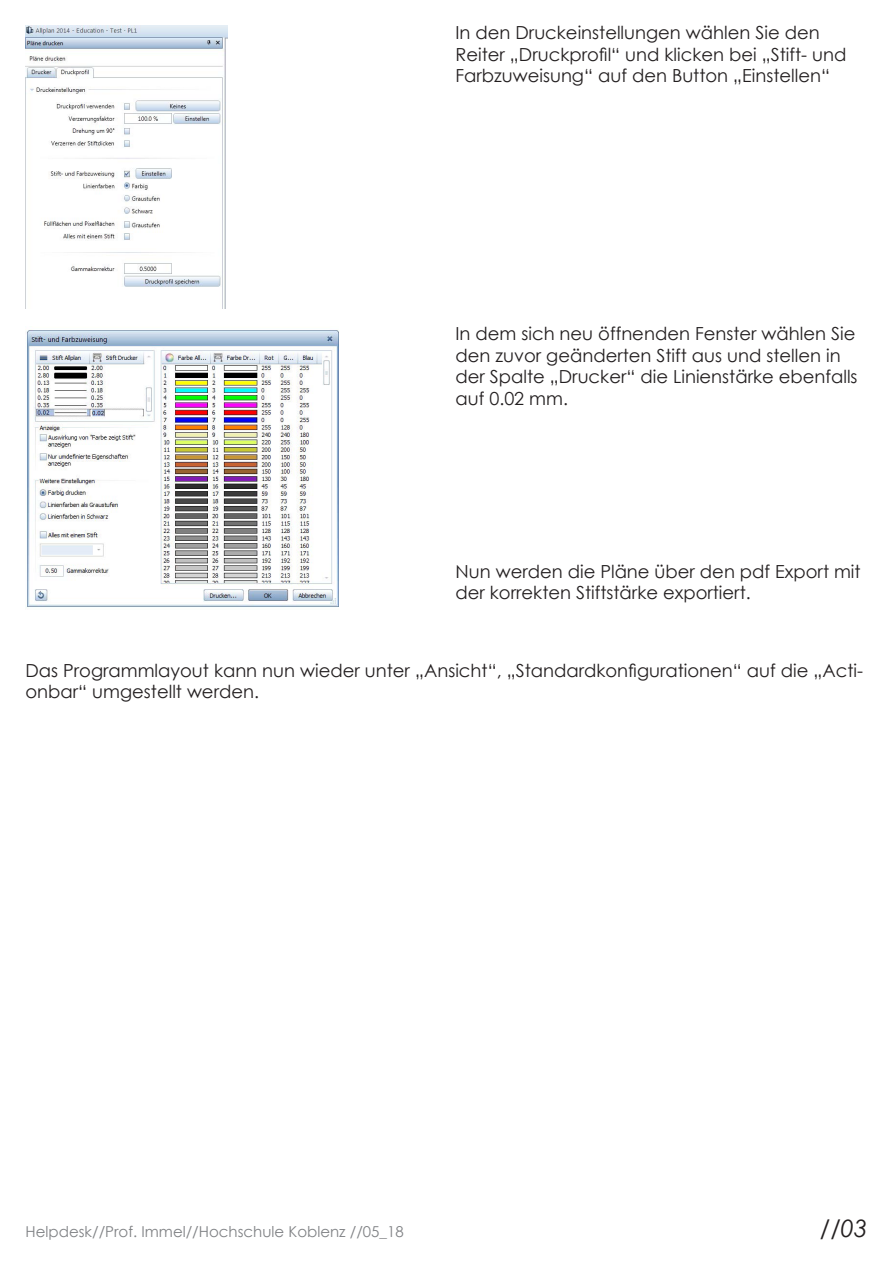
<style>
.page{position:relative;width:893px;height:1263px;background:#fff}
.page>*{position:absolute;margin:0;border:0;box-sizing:border-box;transform-origin:0 0}
.t1{font:italic 24px "Century Gothic";color:#231f20}
.t2{font:18px/21.6px "Century Gothic";color:#231f20}
.t3{font:15px "Century Gothic";color:#808285}
</style>
<div class="page">
<img style="left:26px;top:330px;width:313px;height:278px">
<img style="left:26px;top:26px;width:201px;height:283px">
<p class="t2" style="left:455px;top:21px;width:392px">In den Druckeinstellungen wählen Sie den<br>Reiter „Druckprofil“ und klicken bei „Stift- und<br>Farbzuweisung“ auf den Button „Einstellen“</p>
<p class="t2" style="left:455px;top:323px;width:404px">In dem sich neu öffnenden Fenster wählen Sie den zuvor geänderten Stift aus und stellen in der Spalte „Drucker“ die Linienstärke ebenfalls auf 0.02 mm.</p>
<p class="t2" style="left:455px;top:560px;width:407px">Nun werden die Pläne über den pdf Export mit der korrekten Stiftstärke exportiert.</p>
<p class="t2" style="left:26px;top:659px;width:839px">Das Programmlayout kann nun wieder unter „Ansicht“, „Standardkonfigurationen“ auf die „Acti&shy;onbar“ umgestellt werden.</p>
<p class="t3" style="left:26px;top:1221px;width:380px">Helpdesk//Prof. Immel//Hochschule Koblenz //05_18</p>
<h1 class="t1" style="left:820px;top:1212px;width:49px">//03</h1>
</div>
